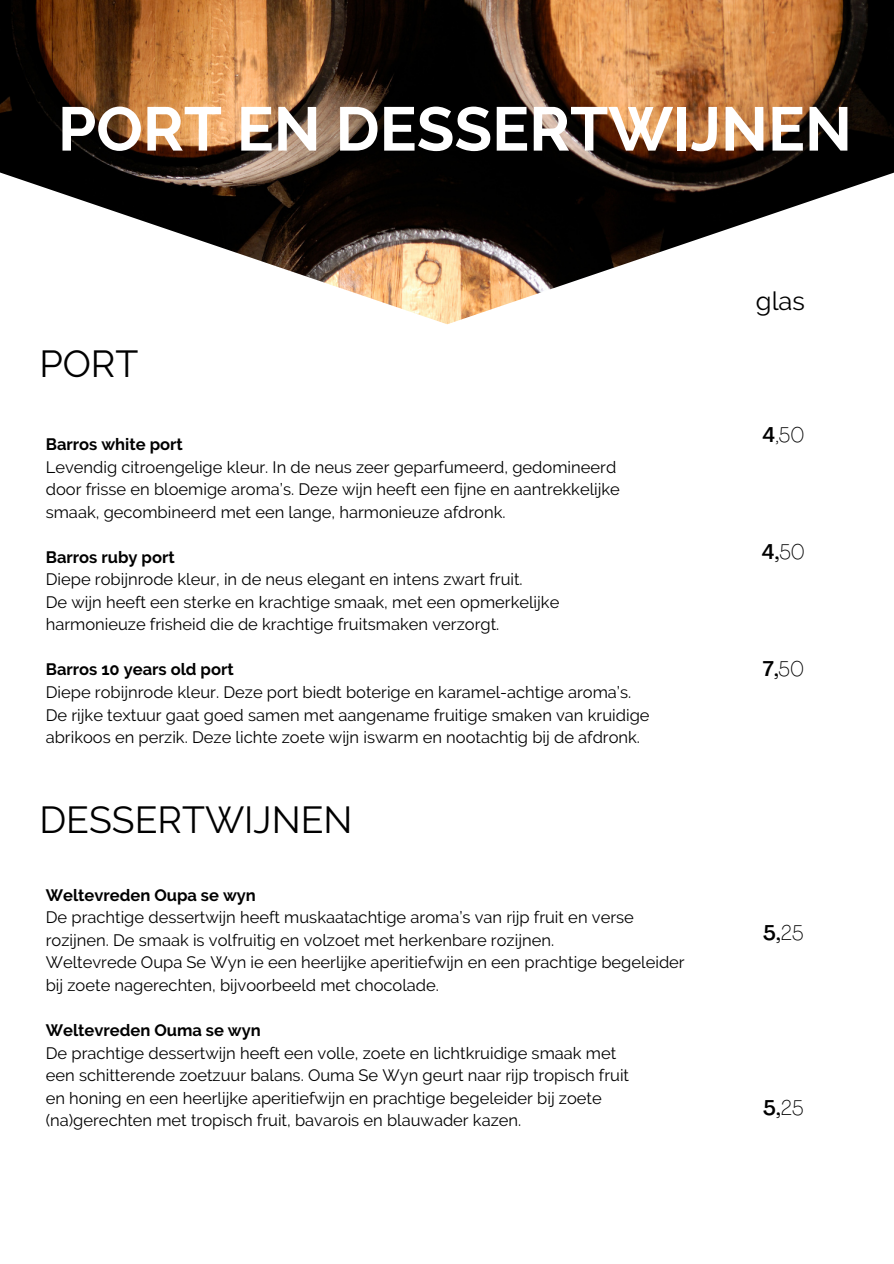
<style>
.page{position:relative;width:894px;height:1264px;background:#fff}
.page>*{position:absolute;margin:0;border:0;box-sizing:border-box;transform-origin:0 0}
.t1{font:700 61.5px "Raleway";color:#fff}
.t2{font:37.5px "Raleway";color:#000}
.t3{font:25.5px "Raleway";color:#000}
.t4{font:500 21px "Agrandir";color:#000}
.t5{font:100 21px "Agrandir";color:#000}
.t6{font:16.5px "Raleway";color:#000}
.t7{font:700 16.5px "Raleway";color:#000}
.s1{font-weight:500}
.s2{font-weight:100}
</style>
<div class="page">
<img style="left:0;top:0;width:893px;height:324px">
<p class="t1" style="left:213px;top:70px;width:455px">WITTE WIJNEN</p>
<p class="t1" style="left:58px;top:93px;width:795px">PORT EN DESSERTWIJNEN</p>
<p class="t2" style="left:39px;top:342px;width:100px">PORT</p>
<p class="t7" style="left:46px;top:434px;width:139px">Barros white port</p>
<p class="t6" style="left:46px;top:457px;width:572px">Levendig citroengelige kleur. In de neus zeer geparfumeerd, gedomineerd</p>
<p class="t6" style="left:46px;top:480px;width:575px">door frisse en bloemige aroma’s. Deze wijn heeft een fijne en aantrekkelijke</p>
<p class="t6" style="left:46px;top:502px;width:461px">smaak, gecombineerd met een lange, harmonieuze afdronk.</p>
<p class="t7" style="left:46px;top:547px;width:130px">Barros ruby port</p>
<p class="t6" style="left:46px;top:570px;width:478px">Diepe robijnrode kleur, in de neus elegant en intens zwart fruit.</p>
<p class="t6" style="left:46px;top:592px;width:515px">De wijn heeft een sterke en krachtige smaak, met een opmerkelijke</p>
<p class="t6" style="left:46px;top:615px;width:455px">harmonieuze frisheid die de krachtige fruitsmaken verzorgt.</p>
<p class="t7" style="left:46px;top:660px;width:189px">Barros 10 years old port</p>
<p class="t6" style="left:46px;top:682px;width:586px">Diepe robijnrode kleur. Deze port biedt boterige en karamel-achtige aroma’s.</p>
<p class="t6" style="left:46px;top:705px;width:605px">De rijke textuur gaat goed samen met aangename fruitige smaken van kruidige</p>
<p class="t6" style="left:46px;top:727px;width:595px">abrikoos en perzik. Deze lichte zoete wijn iswarm en nootachtig bij de afdronk.</p>
<p class="t2" style="left:39px;top:798px;width:314px">DESSERTWIJNEN</p>
<p class="t7" style="left:46px;top:885px;width:212px">Weltevreden Oupa se wyn</p>
<p class="t6" style="left:46px;top:907px;width:589px">De prachtige dessertwijn heeft muskaatachtige aroma’s van rijp fruit en verse</p>
<p class="t6" style="left:46px;top:930px;width:509px">rozijnen. De smaak is volfruitig en volzoet met herkenbare rozijnen.</p>
<p class="t6" style="left:46px;top:952px;width:640px">Weltevrede Oupa Se Wyn ie een heerlijke aperitiefwijn en een prachtige begeleider</p>
<p class="t6" style="left:46px;top:975px;width:394px">bij zoete nagerechten, bijvoorbeeld met chocolade.</p>
<p class="t7" style="left:46px;top:1020px;width:216px">Weltevreden Ouma se wyn</p>
<p class="t6" style="left:46px;top:1042px;width:572px">De prachtige dessertwijn heeft een volle, zoete en lichtkruidige smaak met</p>
<p class="t6" style="left:46px;top:1065px;width:584px">een schitterende zoetzuur balans. Ouma Se Wyn geurt naar rijp tropisch fruit</p>
<p class="t6" style="left:46px;top:1088px;width:557px">en honing en een heerlijke aperitiefwijn en prachtige begeleider bij zoete</p>
<p class="t6" style="left:46px;top:1110px;width:477px">(na)gerechten met tropisch fruit, bavarois en blauwader kazen.</p>
<p class="t3" style="left:755px;top:286px;width:51px">glas</p>
<p class="t5" style="left:762px;top:426px;width:43px"><span class="s1">4</span>,50</p>
<p class="t4" style="left:761px;top:543px;width:45px">4,<span class="s2">50</span></p>
<p class="t4" style="left:762px;top:660px;width:43px">7,<span class="s2">50</span></p>
<p class="t4" style="left:763px;top:923px;width:42px">5,<span class="s2">25</span></p>
<p class="t4" style="left:763px;top:1099px;width:42px">5,<span class="s2">25</span></p>
</div>
